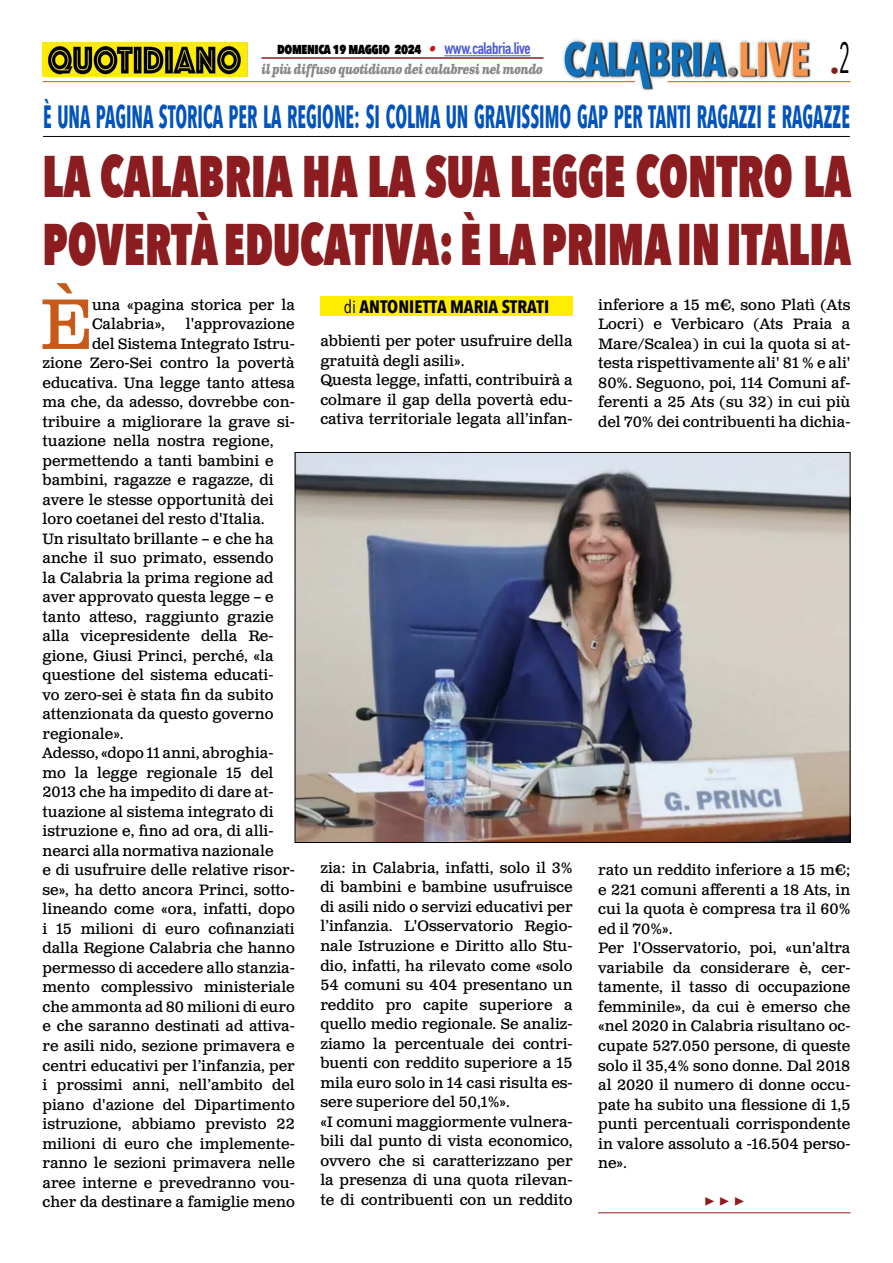
<style>
.page{position:relative;width:893px;height:1263px;background:#fff}
.page>*{position:absolute;margin:0;border:0;box-sizing:border-box;transform-origin:0 0}
.t1{font:71.25px "Clarendon Text Pro";color:#c85a19}
.t2{font:800 58.5px/67.5px "Avenir Next Condensed";color:#8b1c1f;scale:.77 1}
.t3{font:700 32.1px "Avenir Next Condensed";color:#0253ba;scale:.6 1}
.t4{font:700 18px "Avenir Next Condensed";color:#000}
.t5{font:700 18px "Minion Pro";color:#8b1c1f}
.t6{font:18px "Avenir Next Condensed";color:#8b1c1f}
.t7{font:15px/19.5px "Clarendon Text Pro";color:#000}
.t8{font:800 15px "Avenir Next Condensed";letter-spacing:-.03em;color:#000;scale:.9 1}
.t9{font:italic 700 13.5px "Clarendon Text Pro";letter-spacing:-.05em;color:#878787;scale:.79 1}
.s1{font-family:"Clarendon Text Pro";font-weight:700;font-style:italic;color:#ca181a}
.s2{font-family:"DIN Condensed";font-weight:700;font-size:16.5px;color:#4f5cd6}
.s3{font-weight:400}
</style>
<div class="page">
<img style="left:563px;top:39px;width:248px;height:51px">
<hr style="left:43px;top:81px;width:592px;height:1px;background:#c85a19">
<hr style="left:668px;top:81px;width:182px;height:1px;background:#c85a19">
<hr style="left:444px;top:55px;width:87px;height:1px;background:#4f5cd6">
<hr style="left:261px;top:57px;width:282px;height:2px;background:#8b1c1f">
<img style="left:43px;top:42px;width:204px;height:35px">
<div style="left:320px;top:296px;width:253px;height:20px;background:#ffed00"></div>
<img style="left:297px;top:454px;width:551px;height:387px">
<hr style="left:598px;top:1212px;width:252px;height:1px;background:#8b1c1f">
<hr style="left:43px;top:136px;width:807px;height:1px;background:#000">
<p class="t8" style="left:277px;top:39px;width:283px">domenica 19 maggio 2024 <span class="s1">•</span> <span class="s2">www.calabria.live</span></p>
<p class="t9" style="left:261px;top:61px;width:358px">il più diffuso quotidiano dei calabresi nel mondo</p>
<p class="t6" style="left:830px;top:55px;width:22px">•<sup>2</sup></p>
<h3 class="t3" style="left:43px;top:97px;width:1346px">È UNA PAGINA STORICA PER LA REGIONE: SI COLMA UN GRAVISSIMO GAP PER TANTI RAGAZZI E RAGAZZE</h3>
<h2 class="t2" style="left:43px;top:142px;width:1052px">LA CALABRIA HA LA SUA LEGGE CONTRO LA<br>POVERTÀ EDUCATIVA: È LA PRIMA IN ITALIA</h2>
<h1 class="t1" style="left:40px;top:281px;width:54px">È</h1>
<p class="t7" style="left:598px;top:296px;width:254px;text-align:justify">inferiore a 15 m€, sono Platì (Ats Locri) e Verbicaro (Ats Praia a Mare/Scalea) in cui la quota si at&shy;testa rispettivamente ali' 81 % e ali' 80%. Seguono, poi, 114 Comuni af&shy;ferenti a 25 Ats (su 32) in cui più del 70% dei contribuenti ha dichia-</p>
<p class="t7" style="left:92px;top:296px;width:204px">una «pagina storica per la<br>Calabria»,</p>
<p class="t4" style="left:344px;top:295px;width:207px"><span class="s3">di</span> ANTONIETTA MARIA STRATI</p>
<p class="t7" style="left:186px;top:315px;width:111px">l'approvazione</p>
<p class="t7" style="left:92px;top:335px;width:204px">del Sistema Integrato Istru-</p>
<p class="t7" style="left:43px;top:354px;width:254px">zione Zero-Sei contro la povertà</p>
<p class="t7" style="left:43px;top:374px;width:254px">educativa. Una legge tanto attesa</p>
<p class="t7" style="left:43px;top:393px;width:254px">ma che, da adesso, dovrebbe con-</p>
<p class="t7" style="left:43px;top:413px;width:254px">tribuire a migliorare la grave si-</p>
<p class="t7" style="left:43px;top:432px;width:233px">tuazione nella nostra regione,</p>
<p class="t7" style="left:43px;top:452px;width:233px">permettendo a tanti bambini e</p>
<p class="t7" style="left:43px;top:471px;width:233px">bambini, ragazze e ragazze, di</p>
<p class="t7" style="left:43px;top:491px;width:233px">avere le stesse opportunità dei</p>
<p class="t7" style="left:43px;top:510px;width:224px">loro coetanei del resto d'Italia.</p>
<p class="t7" style="left:43px;top:530px;width:232px">Un risultato brillante – e che ha</p>
<p class="t7" style="left:43px;top:549px;width:233px">anche il suo primato, essendo</p>
<p class="t7" style="left:43px;top:569px;width:233px">la Calabria la prima regione ad</p>
<p class="t7" style="left:43px;top:588px;width:233px">aver approvato questa legge – e</p>
<p class="t7" style="left:43px;top:608px;width:233px">tanto atteso, raggiunto grazie</p>
<p class="t7" style="left:43px;top:627px;width:233px">alla vicepresidente della Re-</p>
<p class="t7" style="left:43px;top:647px;width:233px">gione, Giusi Princi, perché, «la</p>
<p class="t7" style="left:43px;top:666px;width:233px">questione del sistema educati-</p>
<p class="t7" style="left:43px;top:686px;width:233px">vo zero-sei è stata fin da subito</p>
<p class="t7" style="left:43px;top:705px;width:233px">attenzionata da questo governo</p>
<p class="t7" style="left:43px;top:725px;width:83px">regionale».</p>
<p class="t7" style="left:43px;top:744px;width:233px">Adesso, «dopo 11 anni, abroghia-</p>
<p class="t7" style="left:43px;top:764px;width:233px">mo la legge regionale 15 del</p>
<p class="t7" style="left:43px;top:783px;width:233px">2013 che ha impedito di dare at-</p>
<p class="t7" style="left:43px;top:803px;width:233px">tuazione al sistema integrato di</p>
<p class="t7" style="left:43px;top:822px;width:233px">istruzione e, fino ad ora, di alli-</p>
<p class="t7" style="left:43px;top:842px;width:233px">nearci alla normativa nazionale</p>
<p class="t7" style="left:43px;top:861px;width:254px">e di usufruire delle relative risor-</p>
<p class="t7" style="left:43px;top:881px;width:254px">se», ha detto ancora Princi, sotto-</p>
<p class="t7" style="left:43px;top:900px;width:254px">lineando come «ora, infatti, dopo</p>
<p class="t7" style="left:43px;top:920px;width:254px">i 15 milioni di euro cofinanziati</p>
<p class="t7" style="left:43px;top:939px;width:254px">dalla Regione Calabria che hanno</p>
<p class="t7" style="left:43px;top:959px;width:254px">permesso di accedere allo stanzia-</p>
<p class="t7" style="left:43px;top:978px;width:254px">mento complessivo ministeriale</p>
<p class="t7" style="left:43px;top:998px;width:254px">che ammonta ad 80 milioni di euro</p>
<p class="t7" style="left:43px;top:1017px;width:254px">e che saranno destinati ad attiva-</p>
<p class="t7" style="left:43px;top:1037px;width:254px">re asili nido, sezione primavera e</p>
<p class="t7" style="left:43px;top:1056px;width:254px">centri educativi per l’infanzia, per</p>
<p class="t7" style="left:43px;top:1076px;width:254px">i prossimi anni, nell’ambito del</p>
<p class="t7" style="left:43px;top:1095px;width:254px">piano d'azione del Dipartimento</p>
<p class="t7" style="left:43px;top:1115px;width:254px">istruzione, abbiamo previsto 22</p>
<p class="t7" style="left:43px;top:1134px;width:254px">milioni di euro che implemente-</p>
<p class="t7" style="left:43px;top:1154px;width:254px">ranno le sezioni primavera nelle</p>
<p class="t7" style="left:43px;top:1173px;width:254px">aree interne e prevedranno vou-</p>
<p class="t7" style="left:43px;top:1193px;width:254px">cher da destinare a famiglie meno</p>
<p class="t7" style="left:320px;top:332px;width:254px">abbienti per poter usufruire della gratuità degli asili».<br>Questa legge, infatti, contribuirà a colmare il gap della povertà edu&shy;cativa territoriale legata all’infan-</p>
<p class="t7" style="left:320px;top:859px;width:254px">zia: in Calabria, infatti, solo il 3% di bambini e bambine usufruisce di asili nido o servizi educativi per l’infanzia. L'Osservatorio Regio&shy;nale Istruzione e Diritto allo Stu&shy;dio, infatti, ha rilevato come «solo 54 comuni su 404 presentano un reddito pro capite superiore a quello medio regionale. Se analiz&shy;ziamo la percentuale dei contri&shy;buenti con reddito superiore a 15 mila euro solo in 14 casi risulta es&shy;sere superiore del 50,1%».<br>«I comuni maggiormente vulnera&shy;bili dal punto di vista economico, ovvero che si caratterizzano per la presenza di una quota rilevan&shy;te di contribuenti con un reddito</p>
<p class="t7" style="left:598px;top:861px;width:254px">rato un reddito inferiore a 15 m€; e 221 comuni afferenti a 18 Ats, in cui la quota è compresa tra il 60% ed il 70%».<br>Per l'Osservatorio, poi, «un'altra variabile da considerare è, cer&shy;tamente, il tasso di occupazione femminile», da cui è emerso che «nel 2020 in Calabria risultano oc&shy;cupate 527.050 persone, di queste solo il 35,4% sono donne. Dal 2018 al 2020 il numero di donne occu&shy;pate ha subito una flessione di 1,5 punti percentuali corrispondente in valore assoluto a -16.504 perso&shy;ne».</p>
<p class="t5" style="left:704px;top:1188px;width:42px">▶ ▶ ▶</p>
</div>
